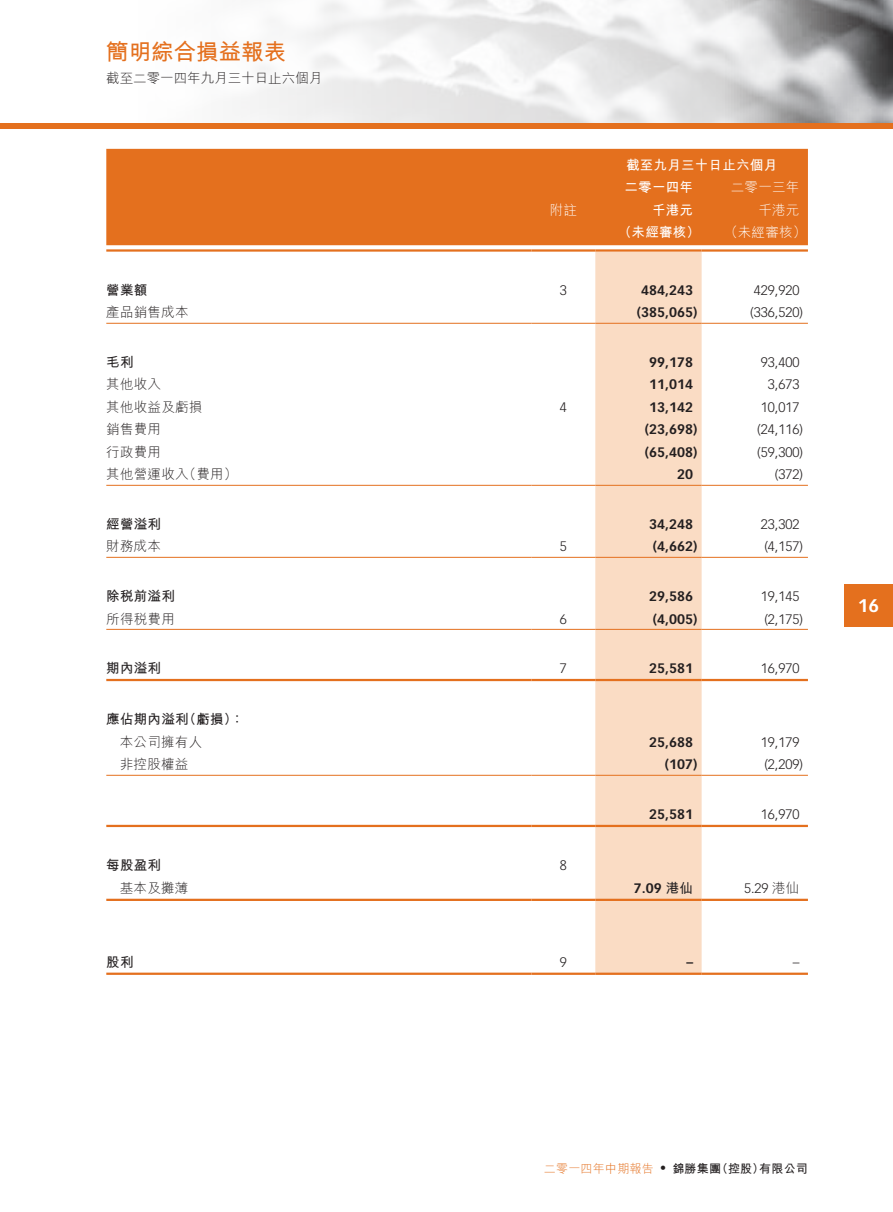
<style>
.page{position:relative;width:893px;height:1212px;background:#fff}
.page>*{position:absolute;margin:0;border:0;box-sizing:border-box;transform-origin:0 0}
.t1{font:700 22.5px "M Hei HK";color:#e4701e}
.t2{font:700 18px "Vectora LT Std";color:#fff}
.t3{font:300 13.5px "Vectora LT Std";color:#231f20}
.t4{font:700 13.5px "Vectora LT Std";color:#231f20}
.t5{font:300 13.5px "M Hei HK";letter-spacing:.02em;color:#231f20}
.t6{font:700 13.5px "M Hei HK";letter-spacing:.02em;color:#231f20}
.t7{font:700 13.5px "M Hei HK";letter-spacing:.02em;color:#fff}
.t8{font:300 13.5px "M Hei HK";color:#231f20}
.t9{font:300 13.5px "M Hei HK";letter-spacing:.02em;color:#fff}
.t10{font:700 12px "M Hei HK";letter-spacing:.02em;color:#231f20}
.t11{font:300 12px "M Hei HK";letter-spacing:.02em;color:#e4701e}
.t12{font:300 12px "Vectora LT Std";color:#231f20}
.s1{font-family:"M Hei HK"}
</style>
<div class="page">
<img style="left:241px;top:0;width:652px;height:123px">
<div style="left:0;top:123px;width:893px;height:6px;background:#e4701e"></div>
<div style="left:844px;top:585px;width:49px;height:42px;background:#e4701e"></div>
<div style="left:106px;top:149px;width:702px;height:96px;background:#e4701e"></div>
<div style="left:595px;top:252px;width:107px;height:720px;background:#fadcc4"></div>
<hr style="left:106px;top:249px;width:425px;height:3px;background:#e4701e">
<hr style="left:531px;top:249px;width:64px;height:3px;background:#e4701e">
<hr style="left:595px;top:249px;width:107px;height:3px;background:#e4701e">
<hr style="left:702px;top:249px;width:106px;height:3px;background:#e4701e">
<hr style="left:106px;top:323px;width:425px;height:1px;background:#e4701e">
<hr style="left:531px;top:323px;width:64px;height:1px;background:#e4701e">
<hr style="left:595px;top:323px;width:107px;height:1px;background:#e4701e">
<hr style="left:702px;top:323px;width:106px;height:1px;background:#e4701e">
<hr style="left:106px;top:485px;width:425px;height:1px;background:#e4701e">
<hr style="left:531px;top:485px;width:64px;height:1px;background:#e4701e">
<hr style="left:595px;top:485px;width:107px;height:1px;background:#e4701e">
<hr style="left:702px;top:485px;width:106px;height:1px;background:#e4701e">
<hr style="left:106px;top:557px;width:425px;height:1px;background:#e4701e">
<hr style="left:531px;top:557px;width:64px;height:1px;background:#e4701e">
<hr style="left:595px;top:557px;width:107px;height:1px;background:#e4701e">
<hr style="left:702px;top:557px;width:106px;height:1px;background:#e4701e">
<hr style="left:106px;top:629px;width:425px;height:1px;background:#e4701e">
<hr style="left:531px;top:629px;width:64px;height:1px;background:#e4701e">
<hr style="left:595px;top:629px;width:107px;height:1px;background:#e4701e">
<hr style="left:702px;top:629px;width:106px;height:1px;background:#e4701e">
<hr style="left:106px;top:679px;width:425px;height:2px;background:#e4701e">
<hr style="left:531px;top:679px;width:64px;height:2px;background:#e4701e">
<hr style="left:595px;top:679px;width:107px;height:2px;background:#e4701e">
<hr style="left:702px;top:679px;width:106px;height:2px;background:#e4701e">
<hr style="left:106px;top:775px;width:425px;height:1px;background:#e4701e">
<hr style="left:531px;top:775px;width:64px;height:1px;background:#e4701e">
<hr style="left:595px;top:775px;width:107px;height:1px;background:#e4701e">
<hr style="left:702px;top:775px;width:106px;height:1px;background:#e4701e">
<hr style="left:106px;top:825px;width:425px;height:2px;background:#e4701e">
<hr style="left:531px;top:825px;width:64px;height:2px;background:#e4701e">
<hr style="left:595px;top:825px;width:107px;height:2px;background:#e4701e">
<hr style="left:702px;top:825px;width:106px;height:2px;background:#e4701e">
<hr style="left:106px;top:899px;width:425px;height:2px;background:#e4701e">
<hr style="left:531px;top:899px;width:64px;height:2px;background:#e4701e">
<hr style="left:595px;top:899px;width:107px;height:2px;background:#e4701e">
<hr style="left:702px;top:899px;width:106px;height:2px;background:#e4701e">
<hr style="left:106px;top:972px;width:425px;height:3px;background:#e4701e">
<hr style="left:531px;top:972px;width:64px;height:3px;background:#e4701e">
<hr style="left:595px;top:972px;width:107px;height:3px;background:#e4701e">
<hr style="left:702px;top:972px;width:106px;height:3px;background:#e4701e">
<h1 class="t1" style="left:106px;top:36px;width:181px">簡明綜合損益報表</h1>
<p class="t8" style="left:106px;top:71px;width:217px">截至二零一四年九月三十日止六個月</p>
<p class="t7" style="left:626px;top:155px;width:153px">截至九月三十日止六個月</p>
<p class="t9" style="left:731px;top:180px;width:70px">二零一三年</p>
<p class="t7" style="left:624px;top:177px;width:70px">二零一四年</p>
<p class="t9" style="left:550px;top:203px;width:29px">附註</p>
<p class="t7" style="left:652px;top:200px;width:43px">千港元</p>
<p class="t9" style="left:758px;top:203px;width:43px">千港元</p>
<p class="t7" style="left:618px;top:222px;width:83px">（未經審核）</p>
<p class="t9" style="left:724px;top:225px;width:83px">（未經審核(</p>
<p class="t6" style="left:106px;top:280px;width:43px">營業額</p>
<p class="t3" style="left:560px;top:282px;width:9px">3</p>
<p class="t4" style="left:641px;top:282px;width:53px">484,243</p>
<p class="t3" style="left:754px;top:282px;width:47px">429,920</p>
<p class="t5" style="left:106px;top:306px;width:84px">產品銷售成本</p>
<p class="t4" style="left:637px;top:304px;width:62px">)385,065(</p>
<p class="t3" style="left:750px;top:305px;width:54px">)336,520(</p>
<p class="t6" style="left:106px;top:352px;width:29px">毛利</p>
<p class="t4" style="left:649px;top:354px;width:45px">99,178</p>
<p class="t3" style="left:761px;top:354px;width:40px">93,400</p>
<p class="t5" style="left:106px;top:378px;width:56px">其他收入</p>
<p class="t4" style="left:649px;top:376px;width:45px">11,014</p>
<p class="t3" style="left:768px;top:377px;width:33px">3,673</p>
<p class="t5" style="left:106px;top:400px;width:98px">其他收益及虧損</p>
<p class="t3" style="left:560px;top:399px;width:9px">4</p>
<p class="t4" style="left:649px;top:399px;width:45px">13,142</p>
<p class="t3" style="left:761px;top:399px;width:40px">10,017</p>
<p class="t5" style="left:106px;top:423px;width:56px">銷售費用</p>
<p class="t4" style="left:645px;top:421px;width:54px">)23,698(</p>
<p class="t3" style="left:757px;top:422px;width:47px">)24,116(</p>
<p class="t5" style="left:106px;top:445px;width:56px">行政費用</p>
<p class="t4" style="left:645px;top:444px;width:54px">)65,408(</p>
<p class="t3" style="left:757px;top:444px;width:47px">)59,300(</p>
<p class="t5" style="left:183px;top:468px;width:56px">（費用(</p>
<p class="t5" style="left:106px;top:468px;width:84px">其他營運收入</p>
<p class="t4" style="left:677px;top:466px;width:17px">20</p>
<p class="t3" style="left:775px;top:467px;width:30px">)372(</p>
<p class="t6" style="left:106px;top:514px;width:56px">經營溢利</p>
<p class="t4" style="left:649px;top:516px;width:45px">34,248</p>
<p class="t3" style="left:761px;top:516px;width:40px">23,302</p>
<p class="t5" style="left:106px;top:540px;width:56px">財務成本</p>
<p class="t3" style="left:560px;top:539px;width:9px">5</p>
<p class="t4" style="left:653px;top:538px;width:46px">)4,662(</p>
<p class="t3" style="left:764px;top:539px;width:40px">)4,157(</p>
<p class="t6" style="left:106px;top:586px;width:70px">除稅前溢利</p>
<p class="t5" style="left:106px;top:612px;width:70px">所得稅費用</p>
<p class="t3" style="left:560px;top:611px;width:9px">6</p>
<p class="t4" style="left:649px;top:588px;width:45px">29,586</p>
<p class="t4" style="left:653px;top:610px;width:46px">)4,005(</p>
<p class="t3" style="left:761px;top:588px;width:40px">19,145</p>
<p class="t3" style="left:764px;top:611px;width:40px">)2,175(</p>
<h2 class="t2" style="left:858px;top:595px;width:23px">16</h2>
<p class="t6" style="left:106px;top:658px;width:56px">期內溢利</p>
<p class="t3" style="left:560px;top:660px;width:9px">7</p>
<p class="t4" style="left:649px;top:660px;width:45px">25,581</p>
<p class="t3" style="left:761px;top:660px;width:40px">16,970</p>
<p class="t6" style="left:106px;top:710px;width:84px">應佔期內溢利</p>
<p class="t6" style="left:183px;top:710px;width:63px">（虧損：(</p>
<p class="t5" style="left:120px;top:735px;width:84px">本公司擁有人</p>
<p class="t4" style="left:649px;top:734px;width:45px">25,688</p>
<p class="t3" style="left:761px;top:734px;width:40px">19,179</p>
<p class="t5" style="left:120px;top:757px;width:70px">非控股權益</p>
<p class="t4" style="left:665px;top:756px;width:34px">)107(</p>
<p class="t3" style="left:764px;top:757px;width:40px">)2,209(</p>
<p class="t4" style="left:649px;top:806px;width:45px">25,581</p>
<p class="t3" style="left:761px;top:806px;width:40px">16,970</p>
<p class="t6" style="left:106px;top:855px;width:56px">每股盈利</p>
<p class="t3" style="left:560px;top:858px;width:9px">8</p>
<p class="t5" style="left:120px;top:881px;width:70px">基本及攤薄</p>
<p class="t4" style="left:634px;top:880px;width:61px">7.09 <span class="s1">港仙</span></p>
<p class="t3" style="left:744px;top:880px;width:57px">5.29 <span class="s1">港仙</span></p>
<p class="t6" style="left:106px;top:952px;width:29px">股利</p>
<p class="t3" style="left:560px;top:954px;width:9px">9</p>
<p class="t4" style="left:686px;top:954px;width:8px">–</p>
<p class="t3" style="left:793px;top:954px;width:8px">–</p>
<p class="t11" style="left:544px;top:1162px;width:111px">二零一四年中期報告</p>
<p class="t10" style="left:672px;top:1160px;width:50px">錦勝集團</p>
<p class="t10" style="left:716px;top:1160px;width:50px">（控股）</p>
<p class="t10" style="left:759px;top:1160px;width:50px">有限公司</p>
<p class="t12" style="left:660px;top:1161px;width:7px">•</p>
</div>
